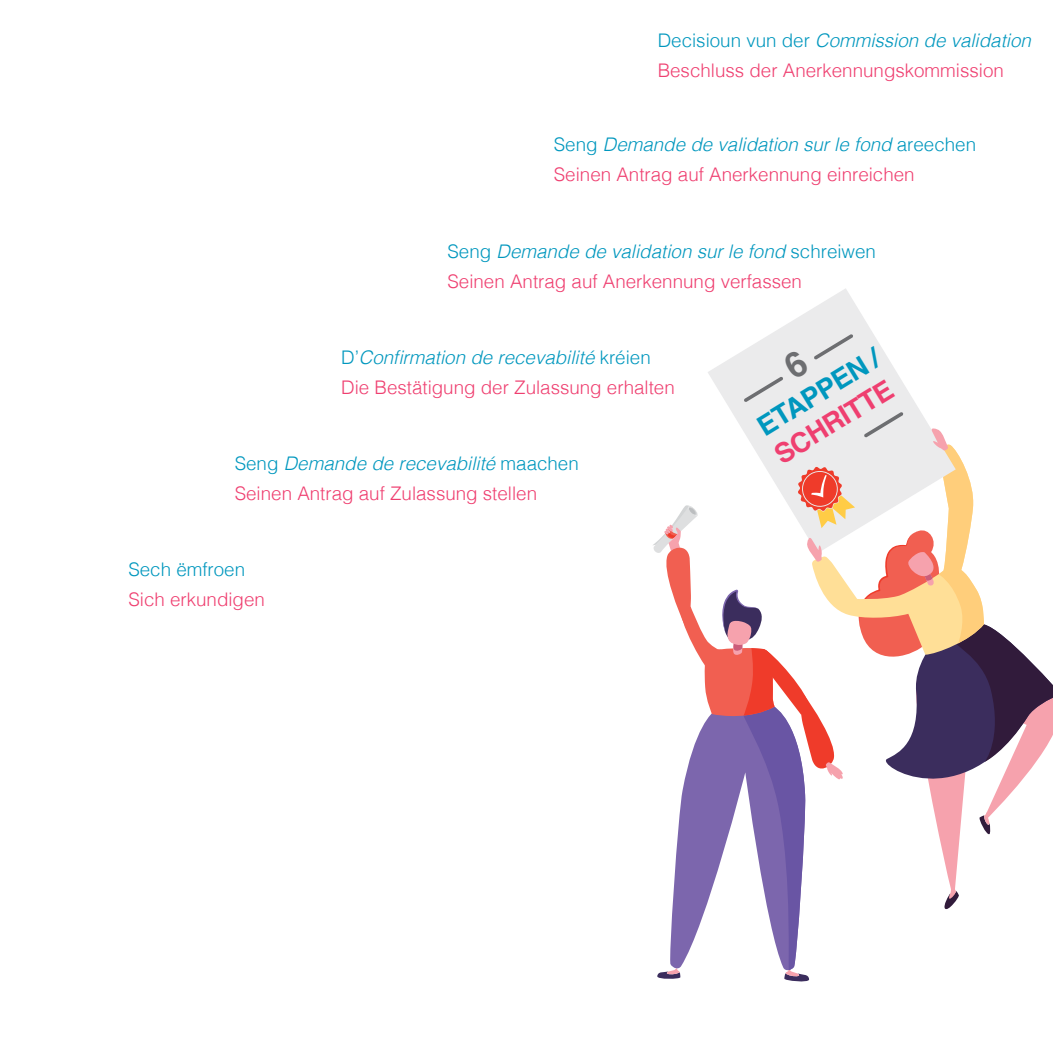
<style>
.page{position:relative;width:1053px;height:1053px;background:#fff}
.page>*{position:absolute;margin:0;border:0;box-sizing:border-box;transform-origin:0 0}
.t1{font:700 27.5px "Helvetica";color:#0097be}
.t2{font:700 27.5px "Helvetica";color:#ef3f70}
.Trap_blo{font:italic 300 18.75px "Helvetica";color:#0097be}
.Trap_rosaa{font:300 18.75px "Helvetica";color:#ef3f70}
.Trap_blo-2{font:300 18.75px "Helvetica";color:#0097be}
.s1{font-style:normal}
</style>
<div class="page">
<svg style="left:708px;top:288px;width:213px;height:124px"></svg>
<svg style="left:653px;top:412px;width:399px;height:570px"></svg>
<svg style="left:743px;top:334px;width:110px;height:68px;background:#e6e6e7"></svg>
<p class="Trap_blo" style="left:657px;top:25px;width:375px"><span class="s1">Decisioun vun der</span> Commission de validation</p>
<p class="Trap_rosaa" style="left:657px;top:55px;width:347px">Beschluss der Anerkennungskommission</p>
<p class="Trap_blo" style="left:554px;top:129px;width:424px"><span class="s1">Seng</span> Demande de validation sur le fond <span class="s1">areechen</span></p>
<p class="Trap_rosaa" style="left:554px;top:159px;width:362px">Seinen Antrag auf Anerkennung einreichen</p>
<p class="Trap_blo" style="left:447px;top:235px;width:430px"><span class="s1">Seng</span> Demande de validation sur le fond <span class="s1">schreiwen</span></p>
<p class="Trap_rosaa" style="left:447px;top:265px;width:356px">Seinen Antrag auf Anerkennung verfassen</p>
<p class="Trap_blo" style="left:341px;top:341px;width:311px"><span class="s1">D’</span>Confirmation de recevabilité <span class="s1">kréien</span></p>
<p class="Trap_rosaa" style="left:341px;top:371px;width:335px">Die Bestätigung der Zulassung erhalten</p>
<p class="Trap_blo" style="left:235px;top:447px;width:345px"><span class="s1">Seng</span> Demande de recevabilité <span class="s1">maachen</span></p>
<p class="Trap_rosaa" style="left:235px;top:477px;width:304px">Seinen Antrag auf Zulassung stellen</p>
<p class="Trap_blo-2" style="left:128px;top:553px;width:118px">Sech ëmfroen</p>
<p class="Trap_rosaa" style="left:128px;top:583px;width:138px">Sich erkundigen</p>
<p class="t1" style="left:751px;top:414px;width:140px;rotate:-32deg">ETAPPEN /</p>
<p class="t2" style="left:768px;top:443px;width:135px;rotate:-32deg">SCHRITTE</p>
</div>
